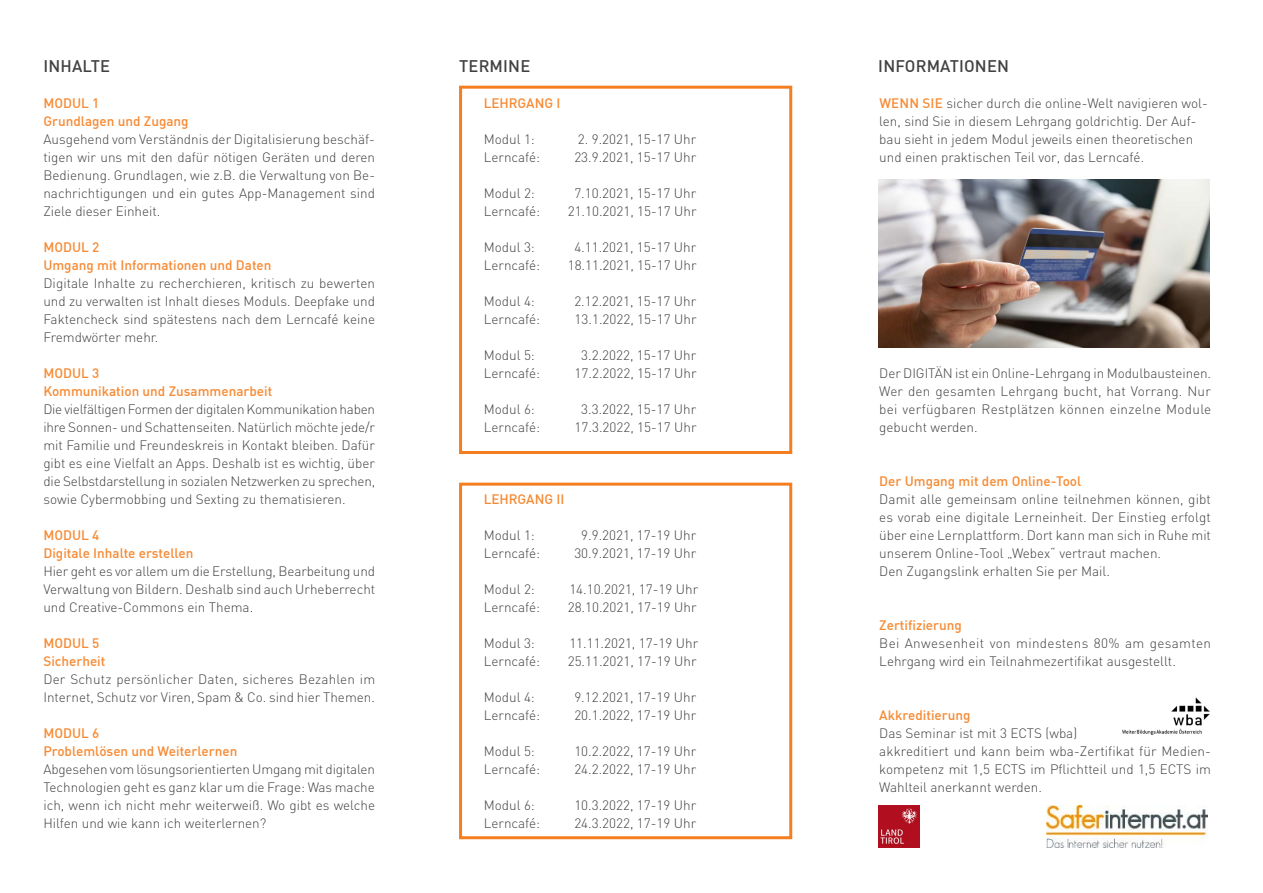
<style>
.page{position:relative;width:1263px;height:893px;background:#fff}
.page>*{position:absolute;margin:0;border:0;box-sizing:border-box;transform-origin:0 0}
.t1{font:500 16.5px "DIN Pro";letter-spacing:.01em;color:#414042}
.t2{font:300 13.5px/18px "DIN";color:#414042;text-align:justify}
.t3{font:500 13.5px/18px "DIN Pro";color:#f68a33}
.s1{font-family:"DIN Pro";font-weight:500;color:#f68a33}
</style>
<div class="page">
<img style="left:1123px;top:697px;width:87px;height:38px">
<img style="left:878px;top:180px;width:332px;height:168px">
<img style="left:878px;top:806px;width:41px;height:41px">
<div style="left:459px;top:86px;width:333px;height:368px;border:3px solid #f57e20"></div>
<div style="left:459px;top:483px;width:333px;height:356px;border:3px solid #f57e20"></div>
<img style="left:1046px;top:806px;width:161px;height:41px">
<p class="t1" style="left:43px;top:53px;width:68px">INHALTE</p>
<p class="t1" style="left:459px;top:53px;width:73px">TERMINE</p>
<p class="t1" style="left:878px;top:53px;width:132px">INFORMATIONEN</p>
<p class="t3" style="left:43px;top:93px;width:147px">MODUL 1<br>Grundlagen und Zugang</p>
<p class="t2" style="left:43px;top:130px;width:333px">Ausgehend vom Verständnis der Digitalisierung beschäf&shy;tigen wir uns mit den dafür nötigen Geräten und deren Bedienung. Grundlagen, wie z.B. die Verwaltung von Be&shy;nachrichtigungen und ein gutes App-Management sind Ziele dieser Einheit.</p>
<p class="t3" style="left:43px;top:237px;width:230px">MODUL 2<br>Umgang mit Informationen und Daten</p>
<p class="t2" style="left:43px;top:274px;width:333px">Digitale Inhalte zu recherchieren, kritisch zu bewerten und zu verwalten ist Inhalt dieses Moduls. Deepfake und Faktencheck sind spätestens nach dem Lerncafé keine Fremdwörter mehr.</p>
<p class="t3" style="left:43px;top:363px;width:230px">MODUL 3<br>Kommunikation und Zusammenarbeit</p>
<p class="t2" style="left:43px;top:400px;width:333px">Die vielfältigen Formen der digitalen Kommunikation haben ihre Sonnen- und Schattenseiten. Natürlich möchte jede/r mit Familie und Freundeskreis in Kontakt bleiben. Dafür gibt es eine Vielfalt an Apps. Deshalb ist es wichtig, über die Selbstdarstellung in sozialen Netzwerken zu sprechen, sowie Cybermobbing und Sexting zu thematisieren.</p>
<p class="t3" style="left:43px;top:525px;width:152px">MODUL 4<br>Digitale Inhalte erstellen</p>
<p class="t2" style="left:43px;top:562px;width:333px">Hier geht es vor allem um die Erstellung, Bearbeitung und Verwaltung von Bildern. Deshalb sind auch Urheberrecht und Creative-Commons ein Thema.</p>
<p class="t3" style="left:43px;top:633px;width:64px">MODUL 5<br>Sicherheit</p>
<p class="t2" style="left:43px;top:670px;width:333px">Der Schutz persönlicher Daten, sicheres Bezahlen im<br>Internet, Schutz vor Viren, Spam &amp; Co. sind hier Themen.</p>
<p class="t3" style="left:43px;top:723px;width:195px">MODUL 6<br>Problemlösen und Weiterlernen</p>
<p class="t2" style="left:43px;top:760px;width:333px">Abgesehen vom lösungsorientierten Umgang mit digitalen Technologien geht es ganz klar um die Frage: Was mache ich, wenn ich nicht mehr weiterweiß. Wo gibt es welche Hilfen und wie kann ich weiterlernen?</p>
<p class="t3" style="left:484px;top:93px;width:78px">LEHRGANG I</p>
<p class="t2" style="left:484px;top:130px;width:53px">Modul 1:</p>
<p class="t2" style="left:578px;top:130px;width:120px">2. 9.2021, 15-17 Uhr</p>
<p class="t2" style="left:484px;top:148px;width:58px">Lerncafé:</p>
<p class="t2" style="left:574px;top:148px;width:123px">23.9.2021, 15-17 Uhr</p>
<p class="t2" style="left:484px;top:184px;width:53px">Modul 2:</p>
<p class="t2" style="left:574px;top:184px;width:123px">7.10.2021, 15-17 Uhr</p>
<p class="t2" style="left:484px;top:202px;width:58px">Lerncafé:</p>
<p class="t2" style="left:568px;top:202px;width:130px">21.10.2021, 15-17 Uhr</p>
<p class="t2" style="left:484px;top:238px;width:53px">Modul 3:</p>
<p class="t2" style="left:574px;top:238px;width:123px">4.11.2021, 15-17 Uhr</p>
<p class="t2" style="left:484px;top:256px;width:58px">Lerncafé:</p>
<p class="t2" style="left:568px;top:256px;width:130px">18.11.2021, 15-17 Uhr</p>
<p class="t2" style="left:484px;top:292px;width:53px">Modul 4:</p>
<p class="t2" style="left:574px;top:292px;width:123px">2.12.2021, 15-17 Uhr</p>
<p class="t2" style="left:484px;top:310px;width:58px">Lerncafé:</p>
<p class="t2" style="left:575px;top:310px;width:123px">13.1.2022, 15-17 Uhr</p>
<p class="t2" style="left:484px;top:346px;width:53px">Modul 5:</p>
<p class="t2" style="left:581px;top:346px;width:116px">3.2.2022, 15-17 Uhr</p>
<p class="t2" style="left:484px;top:364px;width:58px">Lerncafé:</p>
<p class="t2" style="left:575px;top:364px;width:123px">17.2.2022, 15-17 Uhr</p>
<p class="t2" style="left:484px;top:400px;width:53px">Modul 6:</p>
<p class="t2" style="left:581px;top:400px;width:116px">3.3.2022, 15-17 Uhr</p>
<p class="t2" style="left:484px;top:418px;width:58px">Lerncafé:</p>
<p class="t2" style="left:575px;top:418px;width:123px">17.3.2022, 15-17 Uhr</p>
<p class="t3" style="left:484px;top:489px;width:82px">LEHRGANG II</p>
<p class="t2" style="left:484px;top:526px;width:53px">Modul 1:</p>
<p class="t2" style="left:581px;top:526px;width:116px">9.9.2021, 17-19 Uhr</p>
<p class="t2" style="left:484px;top:544px;width:58px">Lerncafé:</p>
<p class="t2" style="left:574px;top:544px;width:123px">30.9.2021, 17-19 Uhr</p>
<p class="t2" style="left:484px;top:580px;width:53px">Modul 2:</p>
<p class="t2" style="left:569px;top:580px;width:130px">14.10.2021, 17-19 Uhr</p>
<p class="t2" style="left:484px;top:598px;width:58px">Lerncafé:</p>
<p class="t2" style="left:568px;top:598px;width:130px">28.10.2021, 17-19 Uhr</p>
<p class="t2" style="left:484px;top:634px;width:53px">Modul 3:</p>
<p class="t2" style="left:569px;top:634px;width:130px">11.11.2021, 17-19 Uhr</p>
<p class="t2" style="left:484px;top:652px;width:58px">Lerncafé:</p>
<p class="t2" style="left:568px;top:652px;width:130px">25.11.2021, 17-19 Uhr</p>
<p class="t2" style="left:484px;top:688px;width:53px">Modul 4:</p>
<p class="t2" style="left:574px;top:688px;width:123px">9.12.2021, 17-19 Uhr</p>
<p class="t2" style="left:484px;top:706px;width:58px">Lerncafé:</p>
<p class="t2" style="left:574px;top:706px;width:123px">20.1.2022, 17-19 Uhr</p>
<p class="t2" style="left:484px;top:742px;width:53px">Modul 5:</p>
<p class="t2" style="left:574px;top:742px;width:123px">10.2.2022, 17-19 Uhr</p>
<p class="t2" style="left:484px;top:760px;width:58px">Lerncafé:</p>
<p class="t2" style="left:574px;top:760px;width:123px">24.2.2022, 17-19 Uhr</p>
<p class="t2" style="left:484px;top:796px;width:53px">Modul 6:</p>
<p class="t2" style="left:574px;top:796px;width:123px">10.3.2022, 17-19 Uhr</p>
<p class="t2" style="left:484px;top:814px;width:58px">Lerncafé:</p>
<p class="t2" style="left:574px;top:814px;width:123px">24.3.2022, 17-19 Uhr</p>
<p class="t2" style="left:879px;top:94px;width:330px;text-align:left"><span class="s1">WENN SIE</span> sicher durch die online-Welt navigieren wol&shy;len, sind Sie in diesem Lehrgang goldrichtig. Der Auf&shy;bau sieht in jedem Modul jeweils einen theoretischen und einen praktischen Teil vor, das Lerncafé.</p>
<p class="t2" style="left:879px;top:364px;width:333px">Der DIGITÄN ist ein Online-Lehrgang in Modulbausteinen.<br>Wer den gesamten Lehrgang bucht, hat Vorrang. Nur bei verfügbaren Restplätzen können einzelne Module gebucht werden.</p>
<p class="t3" style="left:879px;top:471px;width:204px">Der Umgang mit dem Online-Tool</p>
<p class="t2" style="left:879px;top:490px;width:333px;text-align:left">Damit alle gemeinsam online teilnehmen können, gibt es vorab eine digitale Lerneinheit. Der Einstieg erfolgt über eine Lernplattform. Dort kann man sich in Ruhe mit unserem Online-Tool „Webex“ vertraut machen.<br>Den Zugangslink erhalten Sie per Mail.</p>
<p class="t3" style="left:879px;top:615px;width:84px">Zertifizierung</p>
<p class="t2" style="left:879px;top:634px;width:333px">Bei Anwesenheit von mindestens 80% am gesamten<br>Lehrgang wird ein Teilnahmezertifikat ausgestellt.</p>
<p class="t3" style="left:879px;top:705px;width:93px">Akkreditierung</p>
<p class="t2" style="left:879px;top:724px;width:333px;text-align:left">Das Seminar ist mit 3 ECTS (wba)<br>akkreditiert und kann beim wba-Zertifikat für Medien&shy;kompetenz mit 1,5 ECTS im Pflichtteil und 1,5 ECTS im Wahlteil anerkannt werden.</p>
</div>
